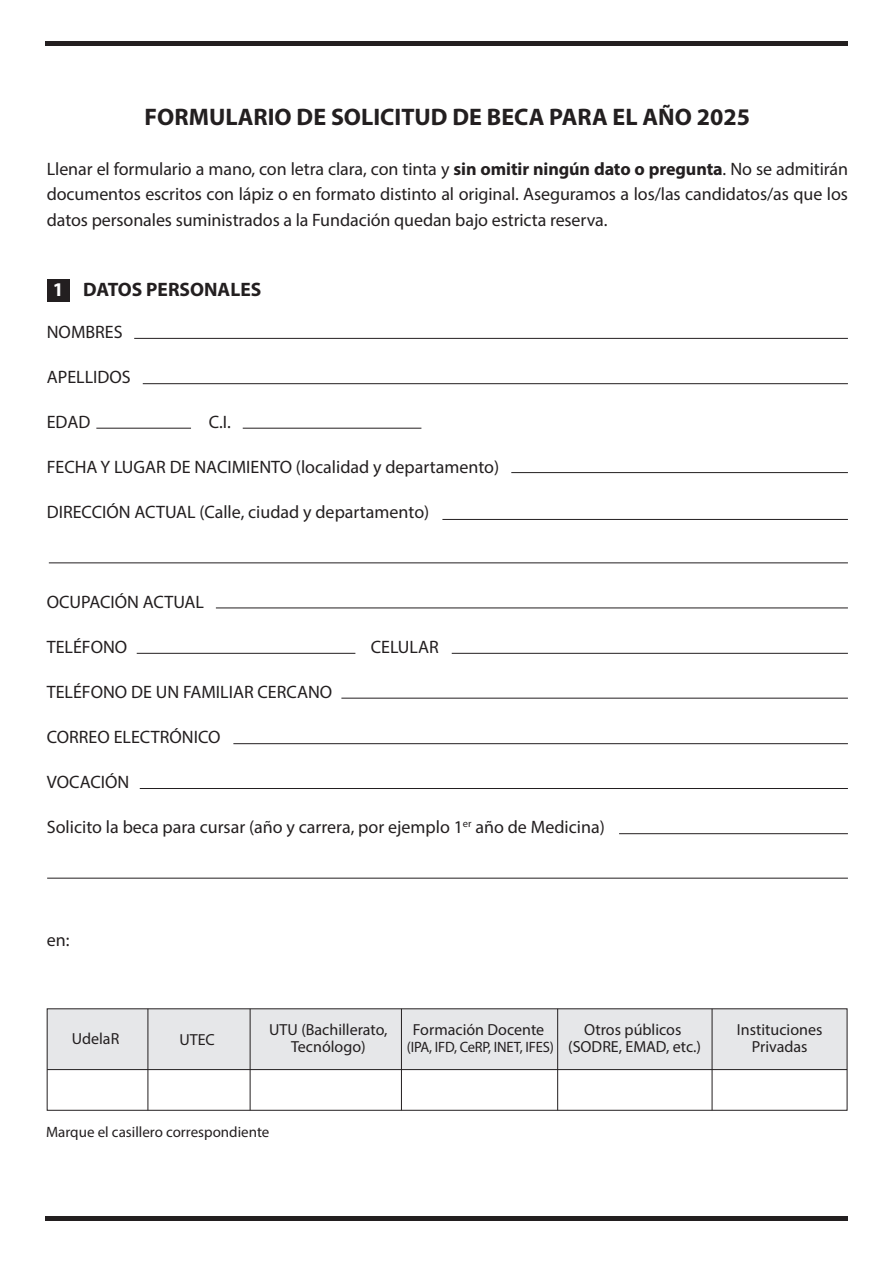
<style>
.page{position:relative;width:893px;height:1263px;background:#fff}
.page>*{position:absolute;margin:0;border:0;box-sizing:border-box;transform-origin:0 0}
.t1{font:700 24px "Myriad Pro";color:#231f20}
.t2{font:700 19.5px "Myriad Pro";color:#231f20}
.t3{font:18px/25.5px "Myriad Pro";color:#231f20;text-align:justify}
.t4{font:16.05px/16.4px "Myriad Pro";color:#231f20;text-align:center}
.t5{font:15px "Myriad Pro";color:#231f20}
.s1{font-weight:700}
.s2{color:#fff}
</style>
<div class="page">
<div style="left:47px;top:1009px;width:800px;height:60px;background:#e6e7e9"></div>
<div style="left:45px;top:41px;width:802px;height:5px;background:#231f20"></div>
<hr style="left:45px;top:1217px;width:802px;height:4px;background:#231f20">
<hr style="left:134px;top:338px;width:714px;height:1px;background:#231f20">
<hr style="left:143px;top:383px;width:705px;height:1px;background:#231f20">
<hr style="left:140px;top:788px;width:708px;height:1px;background:#231f20">
<hr style="left:47px;top:878px;width:801px;height:1px;background:#231f20">
<hr style="left:233px;top:743px;width:615px;height:1px;background:#231f20">
<hr style="left:49px;top:562px;width:799px;height:1px;background:#231f20">
<hr style="left:341px;top:698px;width:507px;height:1px;background:#231f20">
<hr style="left:619px;top:833px;width:229px;height:1px;background:#231f20">
<hr style="left:511px;top:472px;width:337px;height:1px;background:#231f20">
<hr style="left:442px;top:519px;width:406px;height:1px;background:#231f20">
<hr style="left:216px;top:607px;width:632px;height:1px;background:#231f20">
<hr style="left:96px;top:428px;width:95px;height:1px;background:#231f20">
<hr style="left:243px;top:428px;width:178px;height:1px;background:#231f20">
<hr style="left:137px;top:653px;width:218px;height:1px;background:#231f20">
<hr style="left:452px;top:653px;width:396px;height:1px;background:#231f20">
<div style="left:47px;top:1008px;width:800px;height:103px;border:1px solid #231f20"></div>
<hr style="left:47px;top:1069px;width:800px;height:1px;background:#231f20">
<hr style="left:712px;top:1009px;width:1px;height:101px;background:#231f20">
<hr style="left:557px;top:1009px;width:1px;height:101px;background:#231f20">
<hr style="left:401px;top:1009px;width:1px;height:101px;background:#231f20">
<hr style="left:250px;top:1009px;width:1px;height:101px;background:#231f20">
<hr style="left:148px;top:1009px;width:1px;height:101px;background:#231f20">
<div style="left:47px;top:279px;width:22px;height:22px;background:#231f20"></div>
<h1 class="t1" style="left:145px;top:101px;width:607px">FORMULARIO DE SOLICITUD DE BECA PARA EL AÑO 2025</h1>
<p class="t3" style="left:47px;top:156px;width:803px">Llenar el formulario a mano, con letra clara, con tinta y <span class="s1">sin omitir ningún dato o pregunta</span>. No se admitirán documentos escritos con lápiz o en formato distinto al original. Aseguramos a los/las candidatos/as que los datos personales suministrados a la Fundación quedan bajo estricta reserva.</p>
<p class="t2" style="left:53px;top:277px;width:210px"><span class="s2">1</span> DATOS PERSONALES</p>
<p class="t3" style="left:47px;top:319px;width:77px">NOMBRES</p>
<p class="t3" style="left:47px;top:364px;width:86px">APELLIDOS</p>
<p class="t3" style="left:47px;top:409px;width:45px">EDAD</p>
<p class="t3" style="left:209px;top:409px;width:24px">C.I.</p>
<p class="t3" style="left:47px;top:454px;width:454px">FECHA Y LUGAR DE NACIMIENTO (localidad y departamento)</p>
<p class="t3" style="left:47px;top:499px;width:384px">DIRECCIÓN ACTUAL (Calle, ciudad y departamento)</p>
<p class="t3" style="left:47px;top:589px;width:159px">OCUPACIÓN ACTUAL</p>
<p class="t3" style="left:47px;top:634px;width:82px">TELÉFONO</p>
<p class="t3" style="left:371px;top:634px;width:69px">CELULAR</p>
<p class="t3" style="left:47px;top:679px;width:287px">TELÉFONO DE UN FAMILIAR CERCANO</p>
<p class="t3" style="left:47px;top:724px;width:175px">CORREO ELECTRÓNICO</p>
<p class="t3" style="left:47px;top:769px;width:84px">VOCACIÓN</p>
<p class="t3" style="left:47px;top:814px;width:560px">Solicito la beca para cursar (año y carrera, por ejemplo 1<sup>er</sup> año de Medicina)</p>
<p class="t3" style="left:47px;top:927px;width:24px">en:</p>
<p class="t4" style="left:72px;top:1030px;width:49px">UdelaR</p>
<p class="t4" style="left:179px;top:1031px;width:37px">UTEC</p>
<p class="t4" style="left:269px;top:1022px;width:120px">UTU (Bachillerato,<br>Tecnólogo)</p>
<p class="t4" style="left:413px;top:1022px;width:133px">Formación Docente</p>
<p class="t5" style="left:407px;top:1037px;width:149px">(IPA, IFD, CeRP, INET, IFES)</p>
<p class="t4" style="left:568px;top:1022px;width:134px">Otros públicos (SODRE, EMAD, etc.)</p>
<p class="t4" style="left:737px;top:1022px;width:87px">Instituciones<br>Privadas</p>
<p class="t5" style="left:46px;top:1122px;width:225px">Marque el casillero correspondiente</p>
</div>
